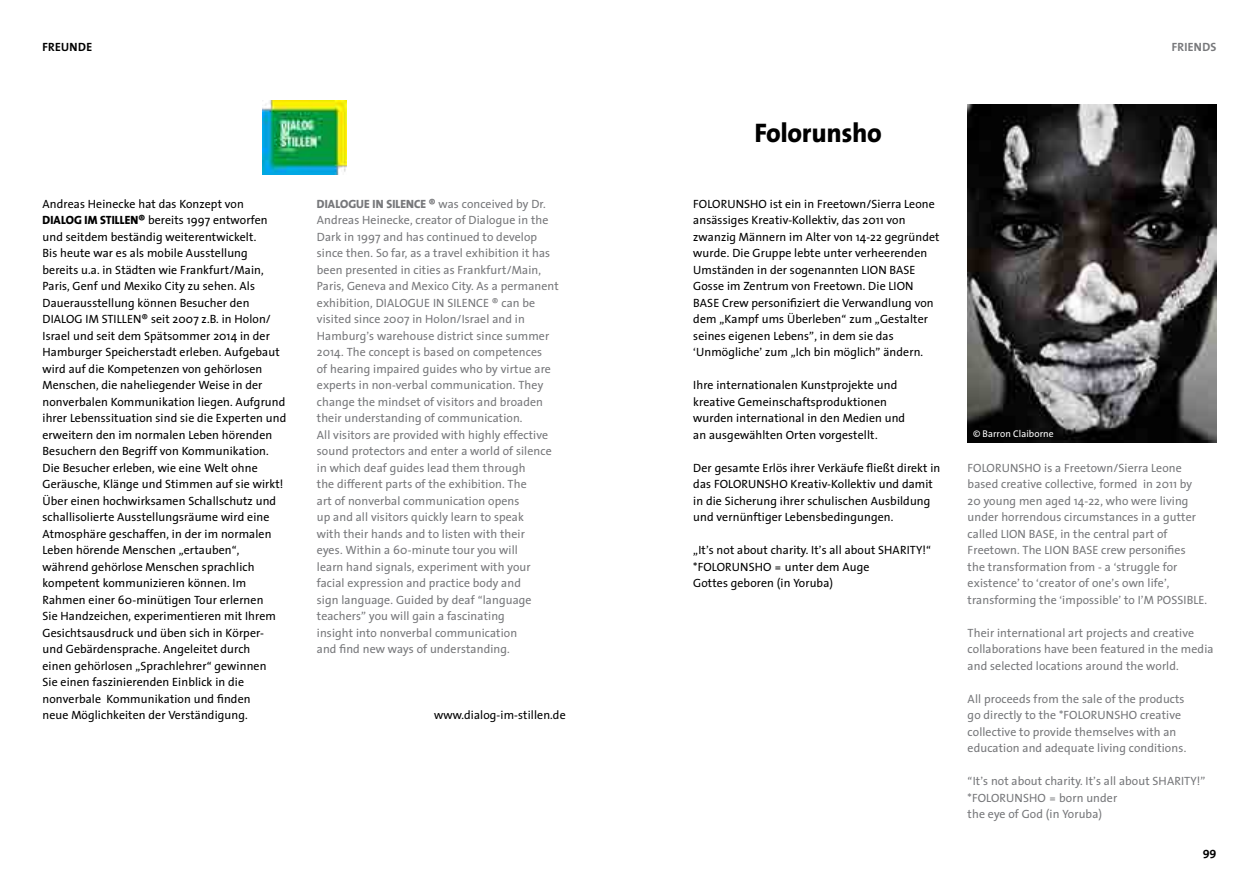
<style>
.page{position:relative;width:1259px;height:893px;background:#fff}
.page>*{position:absolute;margin:0;border:0;box-sizing:border-box;transform-origin:0 0}
.t1{font:900 27px "Thesis Sans";letter-spacing:.01em;color:#000}
.t2{font:12px/16.5px "Thesis Sans";letter-spacing:.01em;color:#000}
.t3{font:12px/16.5px "Thesis Sans";letter-spacing:.01em;color:#77787b}
.t4{font:700 12px "Thesis Sans";letter-spacing:.03em;color:#000}
.t5{font:700 12px "Thesis Sans";letter-spacing:.035em;color:#77787b}
.t6{font:9.75px "Thesis Sans";letter-spacing:.01em;color:#fff}
.s1{font-weight:900}
</style>
<div class="page">
<img style="left:967px;top:104px;width:249px;height:339px">
<img style="left:262px;top:100px;width:84px;height:75px">
<p class="t4" style="left:43px;top:41px;width:51px">FREUNDE</p>
<p class="t5" style="left:1171px;top:41px;width:46px">FRIENDS</p>
<h1 class="t1" style="left:754px;top:117px;width:128px">Folorunsho</h1>
<p class="t3" style="left:317px;top:196px;width:243px"><span class="s1">DIALOGUE IN SILENCE ®</span> was conceived by Dr.<br>Andreas Heinecke, creator of Dialogue in the Dark in 1997 and has continued to develop since then. So far, as a travel exhibition it has been presented in cities as Frankfurt/Main, Paris, Geneva and Mexico City. As a permanent exhibition, DIALOGUE IN SILENCE ® can be visited since 2007 in Holon/Israel and in Hamburg’s warehouse district since summer 2014. The concept is based on competences<br>of hearing impaired guides who by virtue are experts in non-verbal communication. They change the mindset of visitors and broaden their understanding of communication.<br>All visitors are provided with highly effective sound protectors and enter a world of silence in which deaf guides lead them through<br>the different parts of the exhibition. The<br>art of nonverbal communication opens<br>up and all visitors quickly learn to speak<br>with their hands and to listen with their<br>eyes. Within a 60-minute tour you will<br>learn hand signals, experiment with your facial expression and practice body and<br>sign language. Guided by deaf “language teachers” you will gain a fascinating<br>insight into nonverbal communication<br>and find new ways of understanding.</p>
<p class="t2" style="left:43px;top:196px;width:245px">Andreas Heinecke hat das Konzept von<br><span class="s1">DIALOG IM STILLEN®</span> bereits 1997 entworfen und seitdem beständig weiterentwickelt.<br>Bis heute war es als mobile Ausstellung bereits u.a. in Städten wie Frankfurt/Main, Paris, Genf und Mexiko City zu sehen. Als Dauerausstellung können Besucher den DIALOG IM STILLEN® seit 2007 z.B. in Holon/ Israel und seit dem Spätsommer 2014 in der Hamburger Speicherstadt erleben. Aufgebaut wird auf die Kompetenzen von gehörlosen Menschen, die naheliegender Weise in der nonverbalen Kommunikation liegen. Aufgrund ihrer Lebenssituation sind sie die Experten und erweitern den im normalen Leben hörenden Besuchern den Begriff von Kommunikation.<br>Die Besucher erleben, wie eine Welt ohne Geräusche, Klänge und Stimmen auf sie wirkt!<br>Über einen hochwirksamen Schallschutz und schallisolierte Ausstellungsräume wird eine Atmosphäre geschaffen, in der im normalen Leben hörende Menschen „ertauben“, während gehörlose Menschen sprachlich kompetent kommunizieren können. Im Rahmen einer 60-minütigen Tour erlernen<br>Sie Handzeichen, experimentieren mit Ihrem Gesichtsausdruck und üben sich in Körper&shy;und Gebärdensprache. Angeleitet durch<br>einen gehörlosen „Sprachlehrer“ gewinnen<br>Sie einen faszinierenden Einblick in die nonverbale Kommunikation und finden<br>neue Möglichkeiten der Verständigung.</p>
<p class="t2" style="left:693px;top:196px;width:248px">FOLORUNSHO ist ein in Freetown/Sierra Leone ansässiges Kreativ-Kollektiv, das 2011 von zwanzig Männern im Alter von 14-22 gegründet wurde. Die Gruppe lebte unter verheerenden Umständen in der sogenannten LION BASE Gosse im Zentrum von Freetown. Die LION BASE Crew personifiziert die Verwandlung von dem „Kampf ums Überleben“ zum „Gestalter seines eigenen Lebens”, in dem sie das ‘Unmögliche’ zum „Ich bin möglich” ändern.</p>
<p class="t2" style="left:693px;top:377px;width:213px">Ihre internationalen Kunstprojekte und kreative Gemeinschaftsproduktionen wurden international in den Medien und an ausgewählten Orten vorgestellt.</p>
<p class="t2" style="left:693px;top:460px;width:249px">Der gesamte Erlös ihrer Verkäufe fließt direkt in das FOLORUNSHO Kreativ-Kollektiv und damit in die Sicherung ihrer schulischen Ausbildung und vernünftiger Lebensbedingungen.</p>
<p class="t2" style="left:693px;top:542px;width:239px">„It’s not about charity. It’s all about SHARITY!“ *FOLORUNSHO = unter dem Auge<br>Gottes geboren (in Yoruba)</p>
<p class="t2" style="left:434px;top:707px;width:133px">www.dialog-im-stillen.de</p>
<p class="t6" style="left:973px;top:428px;width:82px">© Barron Claiborne</p>
<p class="t3" style="left:967px;top:460px;width:241px">FOLORUNSHO is a Freetown/Sierra Leone based creative collective, formed in 2011 by 20 young men aged 14-22, who were living under horrendous circumstances in a gutter called LION BASE, in the central part of Freetown. The LION BASE crew personifies<br>the transformation from - a ‘struggle for existence’ to ‘creator of one’s own life’, transforming the ‘impossible’ to I’M POSSIBLE.</p>
<p class="t3" style="left:967px;top:625px;width:247px">Their international art projects and creative collaborations have been featured in the media and selected locations around the world.</p>
<p class="t3" style="left:967px;top:691px;width:220px">All proceeds from the sale of the products go directly to the *FOLORUNSHO creative collective to provide themselves with an education and adequate living conditions.</p>
<p class="t3" style="left:967px;top:773px;width:239px">“It’s not about charity. It’s all about SHARITY!” *FOLORUNSHO = born under<br>the eye of God (in Yoruba)</p>
<p class="t4" style="left:1202px;top:845px;width:15px">99</p>
</div>
